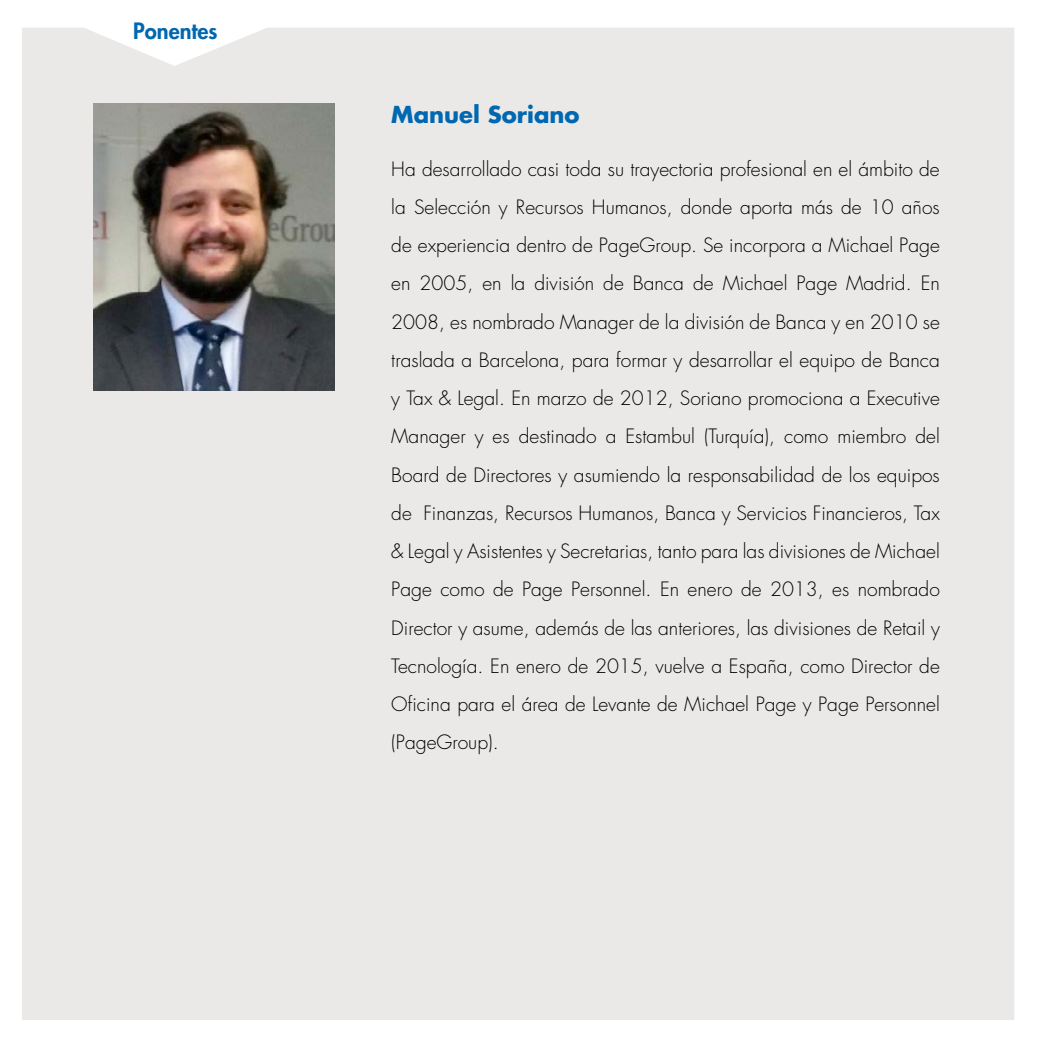
<style>
.page{position:relative;width:1042px;height:1042px;background:#fff}
.page>*{position:absolute;margin:0;border:0;box-sizing:border-box;transform-origin:0 0}
.t1{font:700 22.75px "Futura Std";color:#0067b1}
.t2{font:800 21.88px "Futura Std";color:#0067b1}
.t3{font:300 19.25px/38.1px "Futura Std";color:#000;text-align:justify}
</style>
<div class="page">
<div style="left:22px;top:28px;width:992px;height:992px;background:#ebe9e8"></div>
<img style="left:94px;top:104px;width:241px;height:287px">
<p class="t2" style="left:133px;top:17px;width:86px">Ponentes</p>
<p class="t1" style="left:391px;top:99px;width:190px">Manuel Soriano</p>
<p class="t3" style="left:391px;top:150px;width:550px">Ha desarrollado casi toda su trayectoria profesional en el ámbito de la Selección y Recursos Humanos, donde aporta más de 10 años de experiencia dentro de PageGroup. Se incorpora a Michael Page en 2005, en la división de Banca de Michael Page Madrid. En 2008, es nombrado Manager de la división de Banca y en 2010 se traslada a Barcelona, para formar y desarrollar el equipo de Banca y Tax &amp; Legal. En marzo de 2012, Soriano promociona a Executive Manager y es destinado a Estambul (Turquía), como miembro del Board de Directores y asumiendo la responsabilidad de los equipos de Finanzas, Recursos Humanos, Banca y Servicios Financieros, Tax &amp; Legal y Asistentes y Secretarias, tanto para las divisiones de Michael Page como de Page Personnel. En enero de 2013, es nombrado Director y asume, además de las anteriores, las divisiones de Retail y Tecnología. En enero de 2015, vuelve a España, como Director de Oficina para el área de Levante de Michael Page y Page Personnel (PageGroup).</p>
</div>
